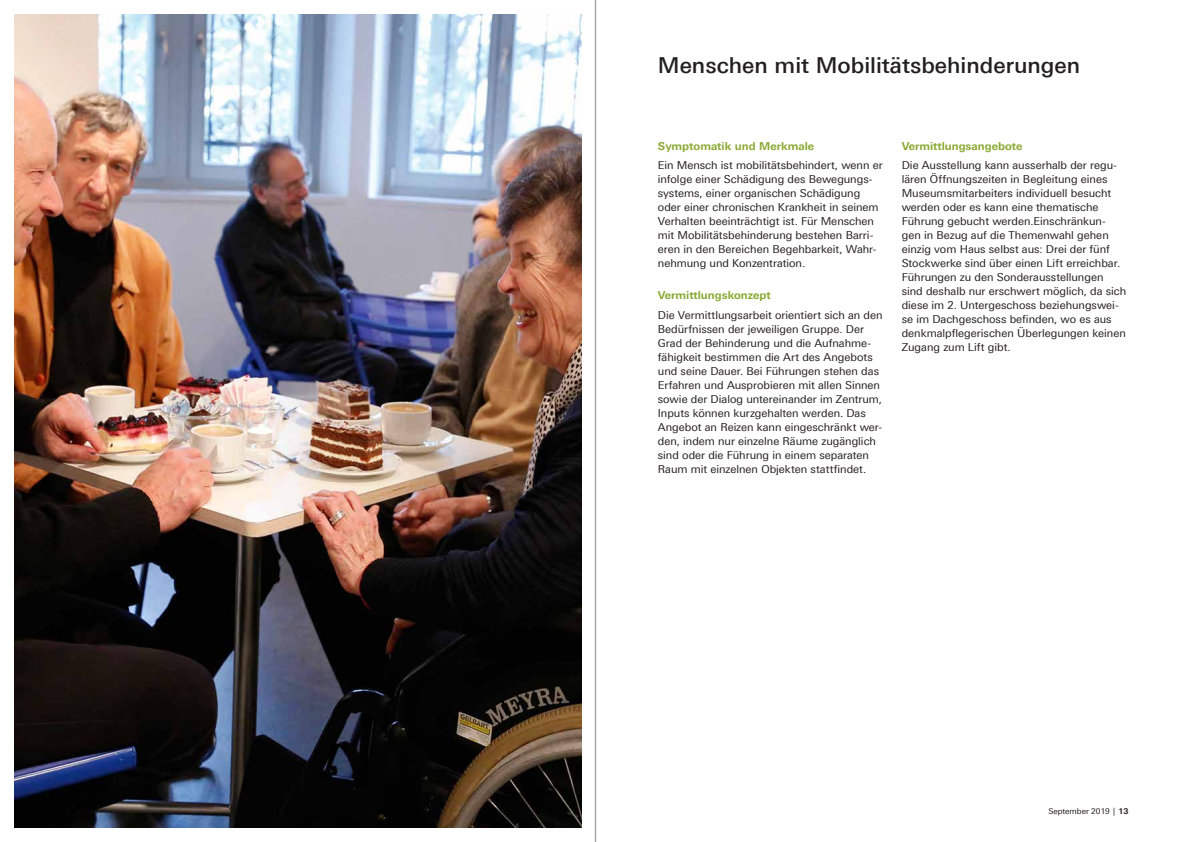
<style>
.page{position:relative;width:1191px;height:842px;background:#fff}
.page>*{position:absolute;margin:0;border:0;box-sizing:border-box;transform-origin:0 0}
.t1{font:500 22px "Linotype Univers 530";color:#231f20}
.t2{font:11px/14px "Linotype Univers 430";color:#231f20}
.t3{font:700 11px "Linotype Univers 630";color:#89a830}
.t4{font:8px "Linotype Univers 430";color:#231f20}
.s1{font-family:"Linotype Univers 630";font-weight:700}
</style>
<div class="page">
<img style="left:14px;top:14px;width:567px;height:814px">
<hr style="left:595px;top:0;width:1px;height:842px;background:#a8a9ad">
<h1 class="t1" style="left:658px;top:52px;width:424px">Menschen mit Mobilitätsbehinderungen</h1>
<p class="t3" style="left:658px;top:139px;width:158px">Symptomatik und Merkmale</p>
<p class="t2" style="left:658px;top:158px;width:226px">Ein Mensch ist mobilitätsbehindert, wenn er infolge einer Schädigung des Bewegungs&shy;systems, einer organischen Schädigung oder einer chronischen Krankheit in seinem Verhalten beeinträchtigt ist. Für Menschen mit Mobilitätsbehinderung bestehen Barri&shy;eren in den Bereichen Begehbarkeit, Wahr&shy;nehmung und Konzentration.</p>
<p class="t3" style="left:658px;top:289px;width:114px">Vermittlungskonzept</p>
<p class="t2" style="left:658px;top:308px;width:226px">Die Vermittlungsarbeit orientiert sich an den Bedürfnissen der jeweiligen Gruppe. Der Grad der Behinderung und die Aufnahme&shy;fähigkeit bestimmen die Art des Angebots und seine Dauer. Bei Führungen stehen das Erfahren und Ausprobieren mit allen Sinnen sowie der Dialog untereinander im Zentrum, Inputs können kurzgehalten werden. Das Angebot an Reizen kann eingeschränkt wer&shy;den, indem nur einzelne Räume zugänglich sind oder die Führung in einem separaten Raum mit einzelnen Objekten stattfindet.</p>
<p class="t3" style="left:901px;top:139px;width:122px">Vermittlungsangebote</p>
<p class="t2" style="left:901px;top:159px;width:226px">Die Ausstellung kann ausserhalb der regu&shy;lären Öffnungszeiten in Begleitung eines Museumsmitarbeiters individuell besucht werden oder es kann eine thematische Führung gebucht werden.Einschränkun&shy;gen in Bezug auf die Themenwahl gehen einzig vom Haus selbst aus: Drei der fünf Stockwerke sind über einen Lift erreichbar.<br>Führungen zu den Sonderausstellungen sind deshalb nur erschwert möglich, da sich diese im 2. Untergeschoss beziehungswei&shy;se im Dachgeschoss befinden, wo es aus denkmalpflegerischen Überlegungen keinen Zugang zum Lift gibt.</p>
<p class="t4" style="left:1048px;top:806px;width:82px">September 2019 | <span class="s1">13</span></p>
</div>
